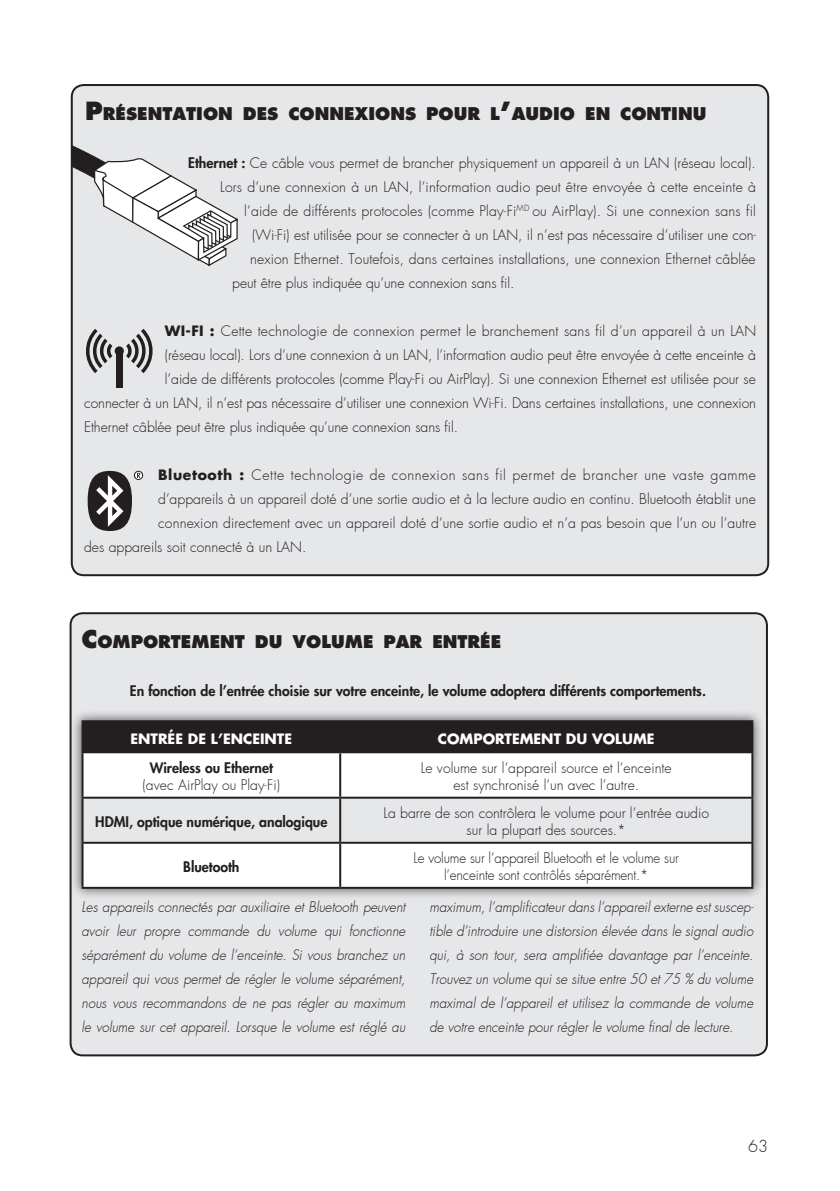
<style>
.page{position:relative;width:840px;height:1191px;background:#fff}
.page>*{position:absolute;margin:0;border:0;box-sizing:border-box;transform-origin:0 0}
.t1{font:800 16.8px "Futura";color:#231f20}
.t2{font:300 16px "Futura";color:#231f20}
.t3{font:300 14px/16.8px "Futura";color:#231f20;text-align:center}
.t4{font:italic 300 14px/24px "Futura";color:#231f20;text-align:justify;scale:.95 1}
.t5{font:800 14px "Futura";color:#231f20}
.t6{font:300 14px/16.8px "Futura";color:#231f20;text-align:center;scale:.95 1}
.t7{font:300 14px "Futura";letter-spacing:.02em;color:#231f20}
.t8{font:300 14px "Futura";letter-spacing:.04em;color:#231f20}
.t9{font:700 14px "Futura";color:#fff}
.s1{font-size:24px}
.s2{font-weight:800}
.s3{font-weight:700}
</style>
<div class="page">
<div style="left:72px;top:85px;width:695px;height:490px;background:#e6e7e9;border-radius:12px"></div>
<svg style="left:86px;top:329px;width:26px;height:44px"></svg>
<svg style="left:126px;top:329px;width:27px;height:44px"></svg>
<div style="left:115px;top:346px;width:9px;height:9px;background:#231f20;border-radius:50%"></div>
<div style="left:116px;top:351px;width:6px;height:36px;background:#231f20"></div>
<svg style="left:72px;top:145px;width:167px;height:165px"></svg>
<svg style="left:88px;top:471px;width:55px;height:60px"></svg>
<div style="left:71px;top:613px;width:695px;height:442px;background:#e6e7e9;border-radius:12px"></div>
<div style="left:70px;top:612px;width:697px;height:444px;border:2px solid #231f20;border-radius:12px"></div>
<div style="left:71px;top:709px;width:692px;height:191px;background:#231f20;opacity:.75"></div>
<div style="left:83px;top:722px;width:668px;height:29px;background:#231f20"></div>
<div style="left:83px;top:753px;width:668px;height:134px;background:#fff"></div>
<svg style="left:83px;top:798px;width:668px;height:43px"></svg>
<hr style="left:81px;top:720px;width:259px;height:2px;background:#231f20">
<hr style="left:81px;top:722px;width:2px;height:29px;background:#231f20">
<hr style="left:340px;top:720px;width:413px;height:2px;background:#231f20">
<hr style="left:339px;top:722px;width:2px;height:29px;background:#231f20">
<hr style="left:751px;top:722px;width:2px;height:29px;background:#231f20">
<hr style="left:81px;top:751px;width:259px;height:2px;background:#231f20">
<hr style="left:81px;top:753px;width:2px;height:43px;background:#231f20">
<hr style="left:340px;top:751px;width:413px;height:2px;background:#231f20">
<hr style="left:339px;top:753px;width:2px;height:43px;background:#231f20">
<hr style="left:751px;top:753px;width:2px;height:43px;background:#231f20">
<hr style="left:81px;top:796px;width:259px;height:2px;background:#231f20">
<hr style="left:81px;top:798px;width:2px;height:43px;background:#231f20">
<hr style="left:340px;top:796px;width:413px;height:2px;background:#231f20">
<hr style="left:339px;top:798px;width:2px;height:43px;background:#231f20">
<hr style="left:751px;top:798px;width:2px;height:43px;background:#231f20">
<hr style="left:81px;top:841px;width:259px;height:2px;background:#231f20">
<hr style="left:81px;top:843px;width:2px;height:44px;background:#231f20">
<hr style="left:340px;top:841px;width:413px;height:2px;background:#231f20">
<hr style="left:339px;top:843px;width:2px;height:44px;background:#231f20">
<hr style="left:751px;top:843px;width:2px;height:44px;background:#231f20">
<hr style="left:81px;top:887px;width:259px;height:2px;background:#231f20">
<hr style="left:340px;top:887px;width:413px;height:2px;background:#231f20">
<p class="t1" style="left:85px;top:103px;width:622px"><span class="s1">P</span>RÉSENTATION DES CONNEXIONS POUR L<span class="s1">’</span>AUDIO EN CONTINU</p>
<p class="t3" style="left:188px;top:155px;width:568px"><span class="s2">Ethernet :</span> Ce câble vous permet de brancher physiquement un appareil à un LAN (réseau local).</p>
<p class="t3" style="left:220px;top:179px;width:537px">Lors d’une connexion à un LAN, l’information audio peut être envoyée à cette enceinte à</p>
<p class="t3" style="left:244px;top:203px;width:513px">l’aide de différents protocoles (comme Play-Fi<sup>MD</sup> ou AirPlay). Si une connexion sans fil</p>
<p class="t3" style="left:252px;top:227px;width:505px">(Wi-Fi) est utilisée pour se connecter à un LAN, il n’est pas nécessaire d’utiliser une con-</p>
<p class="t3" style="left:250px;top:251px;width:506px">nexion Ethernet. Toutefois, dans certaines installations, une connexion Ethernet câblée</p>
<p class="t3" style="left:232px;top:275px;width:283px">peut être plus indiquée qu’une connexion sans fil.</p>
<p class="t7" style="left:165px;top:322px;width:592px"><span class="s3">WI-FI :</span> Cette technologie de connexion permet le branchement sans fil d’un appareil à un LAN</p>
<p class="t3" style="left:165px;top:347px;width:592px">(réseau local). Lors d’une connexion à un LAN, l’information audio peut être envoyée à cette enceinte à</p>
<p class="t3" style="left:165px;top:371px;width:592px">l’aide de différents protocoles (comme Play-Fi ou AirPlay). Si une connexion Ethernet est utilisée pour se</p>
<p class="t3" style="left:84px;top:395px;width:673px">connecter à un LAN, il n’est pas nécessaire d’utiliser une connexion Wi-Fi. Dans certaines installations, une connexion</p>
<p class="t3" style="left:84px;top:419px;width:375px">Ethernet câblée peut être plus indiquée qu’une connexion sans fil.</p>
<p class="t8" style="left:158px;top:466px;width:599px"><span class="s3">Bluetooth :</span> Cette technologie de connexion sans fil permet de brancher une vaste gamme</p>
<p class="t3" style="left:158px;top:491px;width:599px">d’appareils à un appareil doté d’une sortie audio et à la lecture audio en continu. Bluetooth établit une</p>
<p class="t3" style="left:158px;top:515px;width:599px">connexion directement avec un appareil doté d’une sortie audio et n’a pas besoin que l’un ou l’autre</p>
<p class="t3" style="left:84px;top:539px;width:224px">des appareils soit connecté à un LAN.</p>
<p class="t1" style="left:82px;top:631px;width:421px"><span class="s1">C</span>OMPORTEMENT DU VOLUME PAR ENTRÉE</p>
<p class="t5" style="left:130px;top:681px;width:575px">En fonction de l’entrée choisie sur votre enceinte, le volume adoptera différents comportements.</p>
<p class="t9" style="left:130px;top:729px;width:163px">ENTRÉE DE L’ENCEINTE</p>
<p class="t9" style="left:437px;top:729px;width:218px">COMPORTEMENT DU VOLUME</p>
<p class="t5" style="left:150px;top:758px;width:125px">Wireless ou Ethernet</p>
<p class="t3" style="left:142px;top:776px;width:139px">(avec AirPlay ou Play-Fi)</p>
<p class="t3" style="left:420px;top:759px;width:252px">Le volume sur l’appareil source et l’enceinte est synchronisé l’un avec l’autre.</p>
<p class="t5" style="left:95px;top:812px;width:233px">HDMI, optique numérique, analogique</p>
<p class="t3" style="left:383px;top:804px;width:327px">La barre de son contrôlera le volume pour l’entrée audio sur la plupart des sources.*</p>
<p class="t5" style="left:183px;top:857px;width:58px">Bluetooth</p>
<p class="t6" style="left:413px;top:849px;width:281px">Le volume sur l’appareil Bluetooth et le volume sur l’enceinte sont contrôlés séparément.*</p>
<p class="t4" style="left:81px;top:895px;width:342px">Les appareils connectés par auxiliaire et Bluetooth peuvent avoir leur propre commande du volume qui fonctionne séparément du volume de l’enceinte. Si vous branchez un appareil qui vous permet de régler le volume séparément, nous vous recommandons de ne pas régler au maximum le volume sur cet appareil. Lorsque le volume est réglé au</p>
<p class="t4" style="left:429px;top:895px;width:343px">maximum, l’amplificateur dans l’appareil externe est suscep&shy;tible d’introduire une distorsion élevée dans le signal audio qui, à son tour, sera amplifiée davantage par l’enceinte.<br>Trouvez un volume qui se situe entre 50 et 75 % du volume maximal de l’appareil et utilisez la commande de volume de votre enceinte pour régler le volume final de lecture.</p>
<p class="t2" style="left:747px;top:1136px;width:21px">63</p>
</div>
